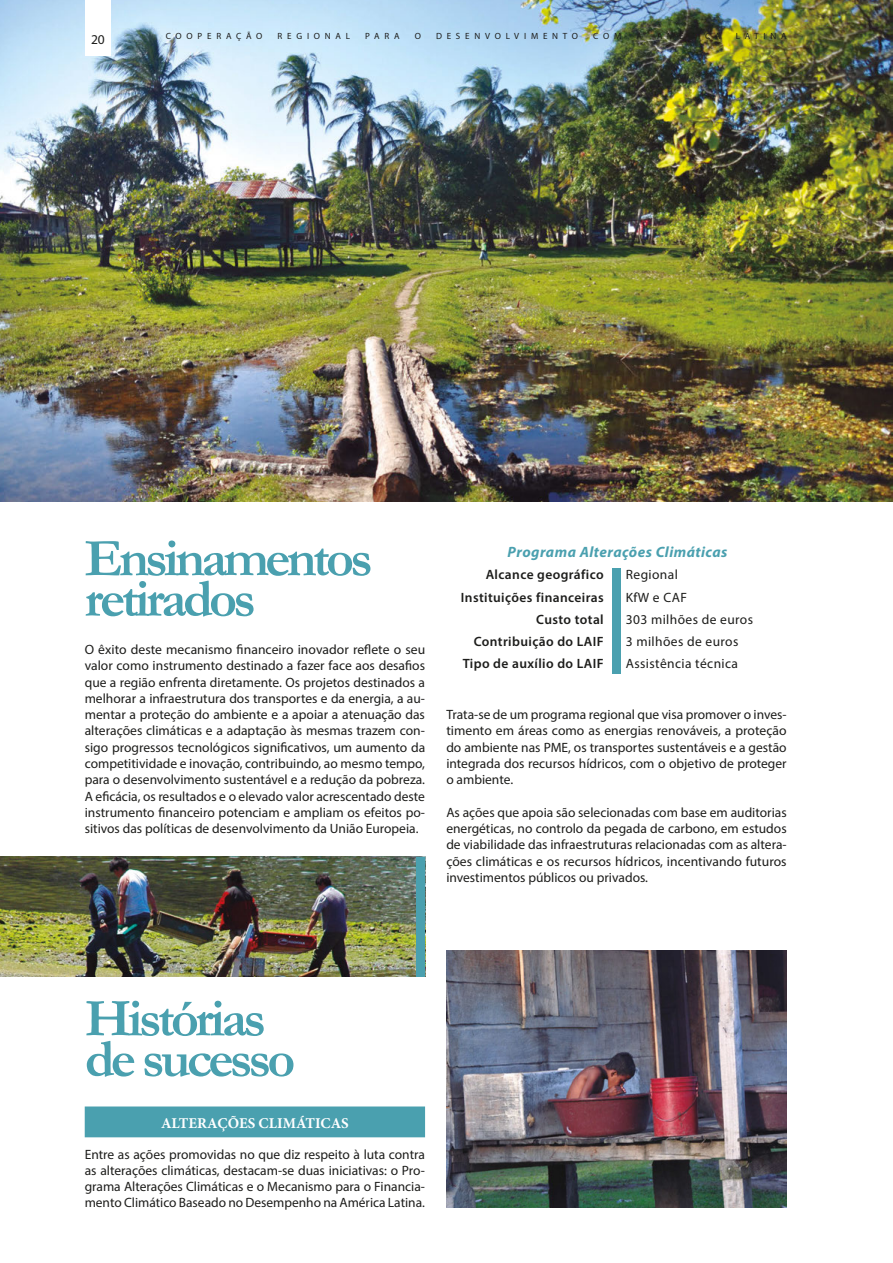
<style>
.page{position:relative;width:893px;height:1263px;background:#fff}
.page>*{position:absolute;margin:0;border:0;box-sizing:border-box;transform-origin:0 0}
.Títulos_de_Texto{font:700 54px/40.5px "Garamond";letter-spacing:-.07em;color:#4aa0af}
.Encabezados_en_texto{font:italic 700 15px "Myriad Pro";letter-spacing:.03em;color:#4aa0af}
.encabezados_textos_c{font:700 15px "Minion Pro";color:#fff}
.Texto_volcado{font:13.5px/16.2px "Myriad Pro";color:#1d1d1b;text-align:justify}
.Texto_volcado-2{font:600 13.5px "Myriad Pro";letter-spacing:.03em;color:#1d1d1b}
.Texto_volcado-3{font:13.5px "Myriad Pro";letter-spacing:.03em;color:#1d1d1b}
.Descripción_de_progr{font:13.5px "Myriad Pro";color:#1d1d1b}
.Descripción_de_progr-2{font:9px "Myriad Pro";letter-spacing:.535em;color:#1d1d1b}
.Descripción_de_progr-3{font:9px "Myriad Pro";letter-spacing:.66em;color:#1d1d1b}
</style>
<div class="page">
<div style="left:85px;top:1106px;width:340px;height:31px;background:#4aa0af"></div>
<div style="left:612px;top:569px;width:9px;height:105px;background:#4aa0af"></div>
<img style="left:0;top:857px;width:417px;height:120px">
<img style="left:0;top:0;width:893px;height:502px">
<div style="left:85px;top:0;width:26px;height:55px;background:#fff"></div>
<div style="left:417px;top:857px;width:8px;height:120px;background:#4aa0af"></div>
<img style="left:446px;top:950px;width:341px;height:258px">
<p class="Descripción_de_progr-3" style="left:181px;top:30px;width:117px">COOPERACIÓN</p>
<p class="Descripción_de_progr-3" style="left:310px;top:30px;width:82px">REGIONAL</p>
<p class="Descripción_de_progr-2" style="left:405px;top:30px;width:39px">PARA</p>
<p class="Descripción_de_progr-2" style="left:456px;top:30px;width:16px">E L</p>
<p class="Descripción_de_progr-3" style="left:485px;top:30px;width:106px">DESARROLLO</p>
<p class="Descripción_de_progr-2" style="left:603px;top:30px;width:31px">CON</p>
<p class="Descripción_de_progr-3" style="left:636px;top:30px;width:81px">AAMÉRICA</p>
<p class="Descripción_de_progr-2" style="left:730px;top:30px;width:47px">LATIN</p>
<p class="Descripción_de_progr" style="left:91px;top:31px;width:15px">20</p>
<p class="Descripción_de_progr-2" style="left:166px;top:30px;width:98px">COOPERAÇÃO</p>
<p class="Descripción_de_progr-2" style="left:278px;top:30px;width:74px">REGIONAL</p>
<p class="Descripción_de_progr-2" style="left:365px;top:30px;width:36px">PARA</p>
<p class="Descripción_de_progr-2" style="left:415px;top:30px;width:8px">O</p>
<p class="Descripción_de_progr-2" style="left:436px;top:30px;width:144px">DESENVOLVIMENTO</p>
<p class="Descripción_de_progr-2" style="left:593px;top:30px;width:30px">COM</p>
<p class="Descripción_de_progr-2" style="left:657px;top:30px;width:65px">AMÉRICA</p>
<p class="Descripción_de_progr-2" style="left:736px;top:30px;width:52px">LATINA</p>
<p class="Títulos_de_Texto" style="left:85px;top:538px;width:290px">Ensinamentos retirados</p>
<p class="Texto_volcado" style="left:85px;top:641px;width:342px">O êxito deste mecanismo financeiro inovador reflete o seu valor como instrumento destinado a fazer face aos desafios que a região enfrenta diretamente. Os projetos destinados a melhorar a infraestrutura dos transportes e da energia, a au&shy;mentar a proteção do ambiente e a apoiar a atenuação das alterações climáticas e a adaptação às mesmas trazem con&shy;sigo progressos tecnológicos significativos, um aumento da competitividade e inovação, contribuindo, ao mesmo tempo, para o desenvolvimento sustentável e a redução da pobreza.<br>A eficácia, os resultados e o elevado valor acrescentado deste instrumento financeiro potenciam e ampliam os efeitos po&shy;sitivos das políticas de desenvolvimento da União Europeia.</p>
<p class="Encabezados_en_texto" style="left:508px;top:542px;width:221px">Programa Alterações Climáticas</p>
<p class="Texto_volcado-2" style="left:486px;top:566px;width:120px">Alcance geográfico</p>
<p class="Texto_volcado-3" style="left:626px;top:567px;width:54px">Regional</p>
<p class="Texto_volcado-2" style="left:461px;top:588px;width:144px">Instituições financeiras</p>
<p class="Texto_volcado" style="left:626px;top:589px;width:63px">KfW e CAF</p>
<p class="Texto_volcado-2" style="left:536px;top:611px;width:69px">Custo total</p>
<p class="Texto_volcado-3" style="left:626px;top:611px;width:129px">303 milhões de euros</p>
<p class="Texto_volcado-2" style="left:474px;top:633px;width:132px">Contribuição do LAIF</p>
<p class="Texto_volcado-3" style="left:626px;top:633px;width:114px">3 milhões de euros</p>
<p class="Texto_volcado-2" style="left:463px;top:655px;width:143px">Tipo de auxílio do LAIF</p>
<p class="Texto_volcado-3" style="left:626px;top:655px;width:114px">Assistência técnica</p>
<p class="Texto_volcado" style="left:446px;top:706px;width:342px">Trata-se de um programa regional que visa promover o inves&shy;timento em áreas como as energias renováveis, a proteção do ambiente nas PME, os transportes sustentáveis e a gestão integrada dos recursos hídricos, com o objetivo de proteger o ambiente.</p>
<p class="Texto_volcado" style="left:446px;top:804px;width:342px">As ações que apoia são selecionadas com base em auditorias energéticas, no controlo da pegada de carbono, em estudos de viabilidade das infraestruturas relacionadas com as altera&shy;ções climáticas e os recursos hídricos, incentivando futuros investimentos públicos ou privados.</p>
<p class="Títulos_de_Texto" style="left:85px;top:998px;width:212px">Histórias de sucesso</p>
<p class="encabezados_textos_c" style="left:161px;top:1112px;width:189px">ALTERAÇÕES CLIMÁTICAS</p>
<p class="Texto_volcado" style="left:85px;top:1146px;width:342px">Entre as ações promovidas no que diz respeito à luta contra as alterações climáticas, destacam-se duas iniciativas: o Pro&shy;grama Alterações Climáticas e o Mecanismo para o Financia&shy;mento Climático Baseado no Desempenho na América Latina.</p>
</div>
